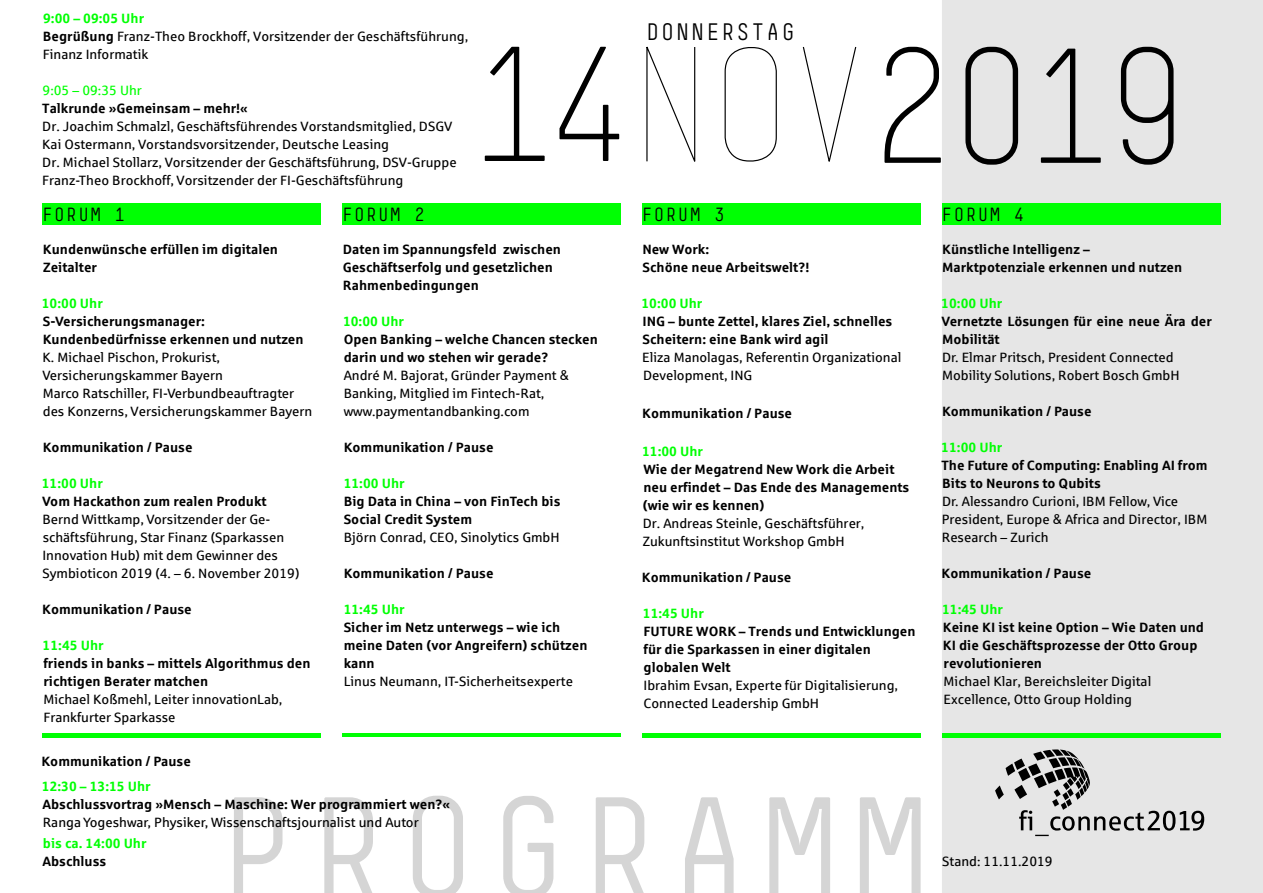
<style>
.page{position:relative;width:1263px;height:893px;background:#fff}
.page>*{position:absolute;margin:0;border:0;box-sizing:border-box;transform-origin:0 0}
.t1{font:135px "Simple";letter-spacing:.12em;color:#d5d5d5}
.t2{font:22.5px "Simple";letter-spacing:.12em;color:#000}
.t3{font:18px "Simple";letter-spacing:.12em;color:#000}
.t4{font:13.5px/18px "Sparkasse Rg";color:#000}
.t5{font:700 13.5px/18px "Sparkasse Rg";color:#000}
.t6{font:700 13.5px "Sparkasse Rg";color:#00ff03}
.t7{font:13.5px "Sparkasse Rg";color:#00ff03}
.s1{font-weight:700;color:#00ff03}
.s2{font-weight:700}
</style>
<div class="page">
<svg style="left:884px;top:47px;width:57px;height:116px"></svg>
<svg style="left:485px;top:47px;width:134px;height:114px"></svg>
<svg style="left:646px;top:46px;width:50px;height:116px"></svg>
<div style="left:724px;top:47px;width:53px;height:115px;border:1px solid #000;border-radius:24px"></div>
<svg style="left:802px;top:46px;width:55px;height:116px"></svg>
<div style="left:942px;top:0;width:321px;height:893px;background:#e6e6e6"></div>
<div style="left:43px;top:204px;width:278px;height:21px;background:#00ff03"></div>
<hr style="left:43px;top:733px;width:278px;height:4px;background:#00ff03">
<div style="left:342px;top:203px;width:279px;height:21px;background:#00ff03"></div>
<hr style="left:342px;top:733px;width:279px;height:4px;background:#00ff03">
<div style="left:642px;top:204px;width:279px;height:21px;background:#00ff03"></div>
<hr style="left:642px;top:733px;width:279px;height:4px;background:#00ff03">
<div style="left:942px;top:204px;width:278px;height:21px;background:#00ff03"></div>
<hr style="left:942px;top:733px;width:278px;height:4px;background:#00ff03">
<svg style="left:995px;top:749px;width:209px;height:87px"></svg>
<p class="t4" style="left:43px;top:9px;width:427px"><span class="s1">9:00 – 09:05 Uhr<br></span><span class="s2">Begrüßung</span> Franz-Theo Brockhoff, Vorsitzender der Geschäftsführung,<br>Finanz Informatik</p>
<p class="t7" style="left:43px;top:82px;width:101px">9:05 – 09:35 Uhr</p>
<p class="t5" style="left:42px;top:99px;width:207px">Talkrunde »Gemeinsam – mehr!«</p>
<p class="t4" style="left:42px;top:117px;width:416px">Dr. Joachim Schmalzl, Geschäftsführendes Vorstandsmitglied, DSGV Kai Ostermann, Vorstandsvorsitzender, Deutsche Leasing<br>Dr. Michael Stollarz, Vorsitzender der Geschäftsführung, DSV-Gruppe Franz-Theo Brockhoff, Vorsitzender der FI-Geschäftsführung</p>
<h2 class="t2" style="left:646px;top:18px;width:150px">DONNERSTAG</h2>
<h3 class="t3" style="left:43px;top:204px;width:84px">FORUM 1</h3>
<h3 class="t3" style="left:342px;top:204px;width:84px">FORUM 2</h3>
<h3 class="t3" style="left:642px;top:204px;width:84px">FORUM 3</h3>
<h3 class="t3" style="left:942px;top:204px;width:84px">FORUM 4</h3>
<p class="t5" style="left:43px;top:240px;width:237px">Kundenwünsche erfüllen im digitalen<br>Zeitalter</p>
<p class="t6" style="left:42px;top:295px;width:62px">10:00 Uhr</p>
<p class="t5" style="left:43px;top:312px;width:262px">S-Versicherungsmanager:<br>Kundenbedürfnisse erkennen und nutzen</p>
<p class="t4" style="left:42px;top:348px;width:271px">K. Michael Pischon, Prokurist,<br>Versicherungs kammer Bayern<br>Marco Ratschiller, FI-Verbundbeauftragter des Konzerns, Versicherungskammer Bayern</p>
<p class="t5" style="left:43px;top:438px;width:151px">Kommunikation / Pause</p>
<p class="t6" style="left:42px;top:475px;width:62px">11:00 Uhr</p>
<p class="t5" style="left:42px;top:492px;width:226px">Vom Hackathon zum realen Produkt</p>
<p class="t4" style="left:42px;top:510px;width:258px">Bernd Wittkamp, Vorsitzender der Ge&shy;schäftsführung, Star Finanz (Sparkassen Innovation Hub) mit dem Gewinner des Symbioticon 2019 (4. – 6. November 2019)</p>
<p class="t5" style="left:42px;top:600px;width:151px">Kommunikation / Pause</p>
<p class="t6" style="left:43px;top:637px;width:62px">11:45 Uhr</p>
<p class="t5" style="left:43px;top:654px;width:269px">friends in banks – mittels Algorithmus den richtigen Berater matchen</p>
<p class="t4" style="left:43px;top:690px;width:240px">Michael Koßmehl, Leiter innovationLab,<br>Frankfurter Sparkasse</p>
<p class="t5" style="left:343px;top:240px;width:220px">Daten im Spannungsfeld zwischen<br>Geschäftserfolg und gesetzlichen<br>Rahmenbedingungen</p>
<p class="t6" style="left:343px;top:313px;width:62px">10:00 Uhr</p>
<p class="t5" style="left:344px;top:330px;width:256px">Open Banking – welche Chancen stecken darin und wo stehen wir gerade?</p>
<p class="t4" style="left:344px;top:366px;width:227px">André M. Bajorat, Gründer Payment &amp;<br>Banking, Mitglied im Fintech-Rat, www.paymentandbanking.com</p>
<p class="t5" style="left:344px;top:438px;width:151px">Kommunikation / Pause</p>
<p class="t6" style="left:344px;top:475px;width:62px">11:00 Uhr</p>
<p class="t5" style="left:344px;top:492px;width:218px">Big Data in China – von FinTech bis<br>Social Credit System</p>
<p class="t4" style="left:344px;top:528px;width:218px">Björn Conrad, CEO, Sinolytics GmbH</p>
<p class="t5" style="left:344px;top:564px;width:151px">Kommunikation / Pause</p>
<p class="t6" style="left:344px;top:601px;width:62px">11:45 Uhr</p>
<p class="t5" style="left:344px;top:618px;width:245px">Sicher im Netz unterwegs – wie ich meine Daten (vor Angreifern) schützen kann</p>
<p class="t4" style="left:344px;top:672px;width:231px">Linus Neumann, IT-Sicherheitsexperte</p>
<p class="t5" style="left:642px;top:240px;width:169px">New Work:<br>Schöne neue Arbeitswelt?!</p>
<p class="t6" style="left:641px;top:295px;width:62px">10:00 Uhr</p>
<p class="t5" style="left:642px;top:312px;width:251px">ING – bunte Zettel, klares Ziel, schnelles<br>Scheitern: eine Bank wird agil</p>
<p class="t4" style="left:642px;top:348px;width:261px">Eliza Manolagas, Referentin Organizational<br>Development, ING</p>
<p class="t5" style="left:642px;top:404px;width:151px">Kommunikation / Pause</p>
<p class="t6" style="left:642px;top:442px;width:62px">11:00 Uhr</p>
<p class="t5" style="left:643px;top:460px;width:268px">Wie der Megatrend New Work die Arbeit neu erfindet – Das Ende des Managements (wie wir es kennen)</p>
<p class="t4" style="left:643px;top:514px;width:223px">Dr. Andreas Steinle, Geschäftsführer,<br>Zukunftsinstitut Workshop GmbH</p>
<p class="t5" style="left:642px;top:568px;width:151px">Kommunikation / Pause</p>
<p class="t6" style="left:643px;top:604px;width:62px">11:45 Uhr</p>
<p class="t5" style="left:643px;top:622px;width:273px">FUTURE WORK – Trends und Entwicklungen für die Sparkassen in einer digitalen globalen Welt</p>
<p class="t4" style="left:643px;top:676px;width:256px">Ibrahim Evsan, Experte für Digitalisierung,<br>Connected Leadership GmbH</p>
<p class="t5" style="left:42px;top:751px;width:151px">Kommunikation / Pause</p>
<p class="t6" style="left:42px;top:778px;width:110px">12:30 – 13:15 Uhr</p>
<p class="t5" style="left:43px;top:795px;width:409px">Abschlussvortrag »Mensch – Maschine: Wer programmiert wen?«</p>
<p class="t4" style="left:43px;top:813px;width:378px">Ranga Yogeshwar, Physiker, Wissenschaftsjournalist und Autor</p>
<p class="t6" style="left:43px;top:835px;width:105px">bis ca. 14:00 Uhr</p>
<p class="t5" style="left:43px;top:852px;width:65px">Abschluss</p>
<h1 class="t1" style="left:220px;top:768px;width:709px">PROGRAMM</h1>
<p class="t5" style="left:942px;top:240px;width:241px">Künstliche Intelligenz –<br>Marktpotenziale erkennen und nutzen</p>
<p class="t6" style="left:941px;top:295px;width:62px">10:00 Uhr</p>
<p class="t5" style="left:941px;top:312px;width:272px">Vernetzte Lösungen für eine neue Ära der<br>Mobilität</p>
<p class="t4" style="left:942px;top:348px;width:239px">Dr. Elmar Pritsch, President Connected<br>Mobility Solutions, Robert Bosch GmbH</p>
<p class="t5" style="left:942px;top:402px;width:151px">Kommunikation / Pause</p>
<p class="t6" style="left:941px;top:439px;width:62px">11:00 Uhr</p>
<p class="t5" style="left:941px;top:456px;width:267px">The Future of Computing: Enabling AI from<br>Bits to Neurons to Qubits</p>
<p class="t4" style="left:942px;top:492px;width:267px">Dr. Alessandro Curioni, IBM Fellow, Vice<br>President, Europe &amp; Africa and Director, IBM<br>Research – Zurich</p>
<p class="t5" style="left:941px;top:564px;width:151px">Kommunikation / Pause</p>
<p class="t6" style="left:942px;top:601px;width:62px">11:45 Uhr</p>
<p class="t5" style="left:943px;top:618px;width:263px">Keine KI ist keine Option – Wie Daten und<br>KI die Geschäftsprozesse der Otto Group revolutionieren</p>
<p class="t4" style="left:944px;top:672px;width:209px">Michael Klar, Bereichsleiter Digital<br>Excellence, Otto Group Holding</p>
</div>
